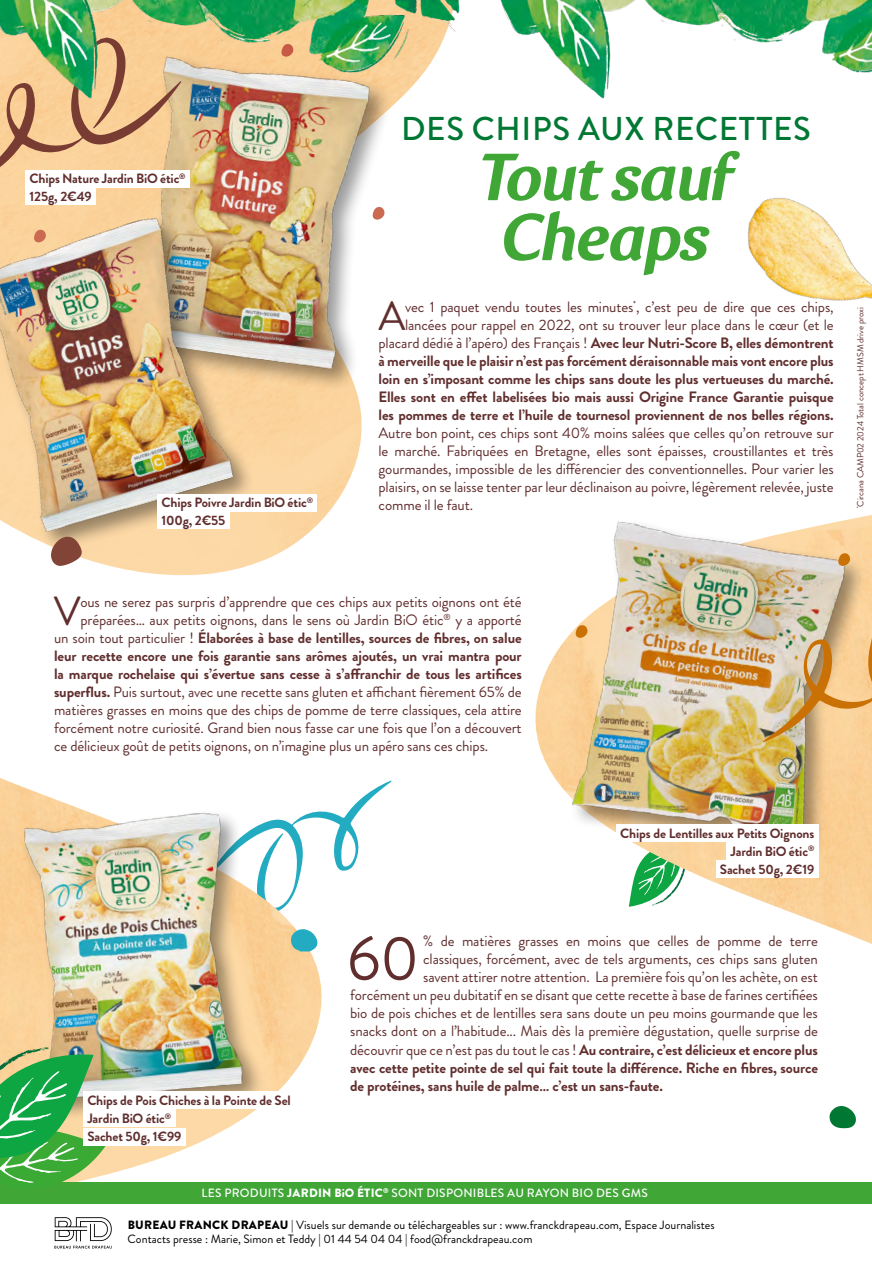
<style>
.page{position:relative;width:872px;height:1263px;background:#fff}
.page>*{position:absolute;margin:0;border:0;box-sizing:border-box;transform-origin:0 0}
.t1{font:italic 500 64.5px/60px "Pakajin";letter-spacing:-.02em;color:#40a636;text-align:center}
.t2{font:40.65px "Brandon Grotesque";color:#612e2e}
.t3{font:500 33px "Brandon Grotesque";letter-spacing:.02em;color:#007833}
.t4{font:15px/18px "Brandon Grotesque";letter-spacing:-.01em;color:#612e2e;text-align:justify}
.t5{font:700 15px/18px "Brandon Grotesque";letter-spacing:-.01em;color:#612e2e;text-align:right}
.t6{font:700 13.5px/18px "Brandon Grotesque";letter-spacing:-.01em;color:#612e2e}
.t7{font:12px/13.5px "Brandon Grotesque";color:#000}
.t8{font:500 12px "Brandon Grotesque";letter-spacing:.02em;color:#fff}
.t9{font:9px "Brandon Grotesque";letter-spacing:-.01em;color:#612e2e}
.s1{font-weight:400}
.s2{font-weight:700}
.s3{font-weight:900}
</style>
<div class="page">
<svg style="left:331px;top:780px;width:60px;height:91px"></svg>
<img style="left:535px;top:515px;width:337px;height:429px">
<img style="left:0;top:778px;width:331px;height:397px">
<img style="left:0;top:186px;width:362px;height:390px">
<svg style="left:54px;top:1217px;width:58px;height:31px"></svg>
<div style="left:0;top:1182px;width:872px;height:21px;background:#40a636"></div>
<img style="left:500px;top:0;width:372px;height:99px">
<img style="left:96px;top:103px;width:300px;height:283px">
<img style="left:0;top:195px;width:281px;height:358px">
<img style="left:0;top:800px;width:290px;height:312px">
<div style="left:569px;top:518px;width:297px;height:343px;background:#000;opacity:.4"></div>
<img style="left:546px;top:517px;width:326px;height:327px">
<svg style="left:0;top:103px;width:182px;height:83px;background:#e0b485"></svg>
<img style="left:763px;top:594px;width:109px;height:149px">
<svg style="left:33px;top:229px;width:13px;height:13px"></svg>
<svg style="left:575px;top:624px;width:13px;height:14px"></svg>
<svg style="left:837px;top:552px;width:13px;height:14px"></svg>
<svg style="left:372px;top:206px;width:13px;height:14px"></svg>
<img style="left:747px;top:197px;width:125px;height:104px">
<div style="left:157px;top:494px;width:160px;height:17px;background:#fff"></div>
<div style="left:157px;top:511px;width:73px;height:18px;background:#fff"></div>
<img style="left:0;top:0;width:460px;height:103px">
<div style="left:25px;top:170px;width:165px;height:17px;background:#fff"></div>
<div style="left:25px;top:187px;width:71px;height:18px;background:#fff"></div>
<div style="left:616px;top:824px;width:202px;height:18px;background:#fff"></div>
<div style="left:715px;top:860px;width:103px;height:18px;background:#fff"></div>
<div style="left:726px;top:842px;width:92px;height:18px;background:#fff"></div>
<svg style="left:290px;top:928px;width:29px;height:23px"></svg>
<svg style="left:51px;top:536px;width:32px;height:31px"></svg>
<svg style="left:829px;top:1106px;width:27px;height:22px"></svg>
<svg style="left:0;top:1047px;width:105px;height:136px;background:#60b664"></svg>
<div style="left:83px;top:1091px;width:212px;height:18px;background:#fff"></div>
<div style="left:83px;top:1127px;width:103px;height:18px;background:#fff"></div>
<div style="left:83px;top:1109px;width:92px;height:18px;background:#fff"></div>
<svg style="left:350px;top:936px;width:65px;height:44px"></svg>
<p class="t6" style="left:30px;top:170px;width:157px">Chips Nature Jardin BiO étic<sup>®<br></sup>125g, 2€49</p>
<p class="t6" style="left:162px;top:494px;width:153px">Chips Poivre Jardin BiO étic<sup>®<br></sup>100g, 2€55</p>
<h3 class="t3" style="left:401px;top:106px;width:411px">DES CHIPS AUX RECETTES</h3>
<h1 class="t1" style="left:479px;top:148px;width:256px">Tout sauf<br>Cheaps</h1>
<p class="t5" style="left:378px;top:298px;width:457px"><span class="s1">vec 1 paquet vendu toutes les minutes</span><sup>*</sup><span class="s1">, c’est peu de dire que ces chips, lancées pour rappel en 2022, ont su trouver leur place dans le cœur (et le placard dédié à l’apéro) des Français !</span> Avec leur Nutri-Score B, elles démontrent à merveille que le plaisir n’est pas forcément déraisonnable mais vont encore plus loin en s’imposant comme les chips sans doute les plus vertueuses du marché.<br>Elles sont en effet labelisées bio mais aussi Origine France Garantie puisque les pommes de terre et l’huile de tournesol proviennent de nos belles régions.</p>
<p class="t4" style="left:378px;top:424px;width:457px">Autre bon point, ces chips sont 40% moins salées que celles qu’on retrouve sur le marché. Fabriquées en Bretagne, elles sont épaisses, croustillantes et très gourmandes, impossible de les différencier des conventionnelles. Pour varier les plaisirs, on se laisse tenter par leur déclinaison au poivre, légèrement relevée, juste comme il le faut.</p>
<h2 class="t2" style="left:378px;top:288px;width:28px">A</h2>
<p class="t9" style="left:854px;top:508px;width:202px;rotate:-90deg"><sup>*</sup>Circana CAMP02 2024 Total concept HMSM drive proxi</p>
<h2 class="t2" style="left:54px;top:583px;width:29px">V</h2>
<p class="t4" style="left:80px;top:593px;width:443px">ous ne serez pas surpris d’apprendre que ces chips aux petits oignons ont été</p>
<p class="t4" style="left:80px;top:611px;width:443px">préparées… aux petits oignons, dans le sens où Jardin BiO étic<sup>®</sup> y a apporté</p>
<p class="t5" style="left:54px;top:629px;width:469px"><span class="s1">un soin tout particulier !</span> Élaborées à base de lentilles, sources de fibres, on salue</p>
<p class="t5" style="left:54px;top:647px;width:469px">leur recette encore une fois garantie sans arômes ajoutés, un vrai mantra pour</p>
<p class="t5" style="left:54px;top:665px;width:469px">la marque rochelaise qui s’évertue sans cesse à s’affranchir de tous les artifices</p>
<p class="t4" style="left:54px;top:683px;width:469px"><span class="s2">superflus.</span> Puis surtout, avec une recette sans gluten et affichant fièrement 65% de</p>
<p class="t4" style="left:54px;top:701px;width:469px">matières grasses en moins que des chips de pomme de terre classiques, cela attire</p>
<p class="t4" style="left:54px;top:719px;width:469px">forcément notre curiosité. Grand bien nous fasse car une fois que l’on a découvert</p>
<p class="t4" style="left:54px;top:737px;width:436px">ce délicieux goût de petits oignons, on n’imagine plus un apéro sans ces chips.</p>
<p class="t6" style="left:87px;top:1091px;width:205px">Chips de Pois Chiches à la Pointe de Sel</p>
<p class="t6" style="left:87px;top:1128px;width:96px">Sachet 50g, 1€99</p>
<p class="t6" style="left:87px;top:1110px;width:85px">Jardin BiO étic<sup>®</sup></p>
<p class="t6" style="left:620px;top:824px;width:195px">Chips de Lentilles aux Petits Oignons</p>
<p class="t6" style="left:720px;top:860px;width:96px">Sachet 50g, 2€19</p>
<p class="t6" style="left:730px;top:842px;width:85px">Jardin BiO étic<sup>®</sup></p>
<p class="t4" style="left:423px;top:932px;width:396px">% de matières grasses en moins que celles de pomme de terre</p>
<p class="t4" style="left:423px;top:950px;width:396px">classiques, forcément, avec de tels arguments, ces chips sans gluten</p>
<p class="t4" style="left:423px;top:968px;width:396px">savent attirer notre attention. La première fois qu’on les achète, on est</p>
<p class="t4" style="left:350px;top:986px;width:469px">forcément un peu dubitatif en se disant que cette recette à base de farines certifiées</p>
<p class="t4" style="left:350px;top:1004px;width:469px">bio de pois chiches et de lentilles sera sans doute un peu moins gourmande que les</p>
<p class="t4" style="left:350px;top:1022px;width:469px">snacks dont on a l’habitude... Mais dès la première dégustation, quelle surprise de</p>
<p class="t5" style="left:350px;top:1040px;width:469px"><span class="s1">découvrir que ce n’est pas du tout le cas !</span> Au contraire, c’est délicieux et encore plus</p>
<p class="t5" style="left:350px;top:1058px;width:469px">avec cette petite pointe de sel qui fait toute la différence. Riche en fibres, source</p>
<p class="t5" style="left:350px;top:1076px;width:314px">de protéines, sans huile de palme… c’est un sans-faute.</p>
<p class="t8" style="left:201px;top:1185px;width:448px">LES PRODUITS <span class="s3">JARDIN BiO ÉTIC</span><sup>®</sup> SONT DISPONIBLES AU RAYON BIO DES GMS</p>
<p class="t7" style="left:128px;top:1218px;width:588px"><span class="s3">BUREAU FRANCK DRAPEAU</span> | Visuels sur demande ou téléchargeables sur : www.franckdrapeau.com, Espace Journalistes<br>Contacts presse : Marie, Simon et Teddy | 01 44 54 04 04 | food@franckdrapeau.com</p>
</div>
